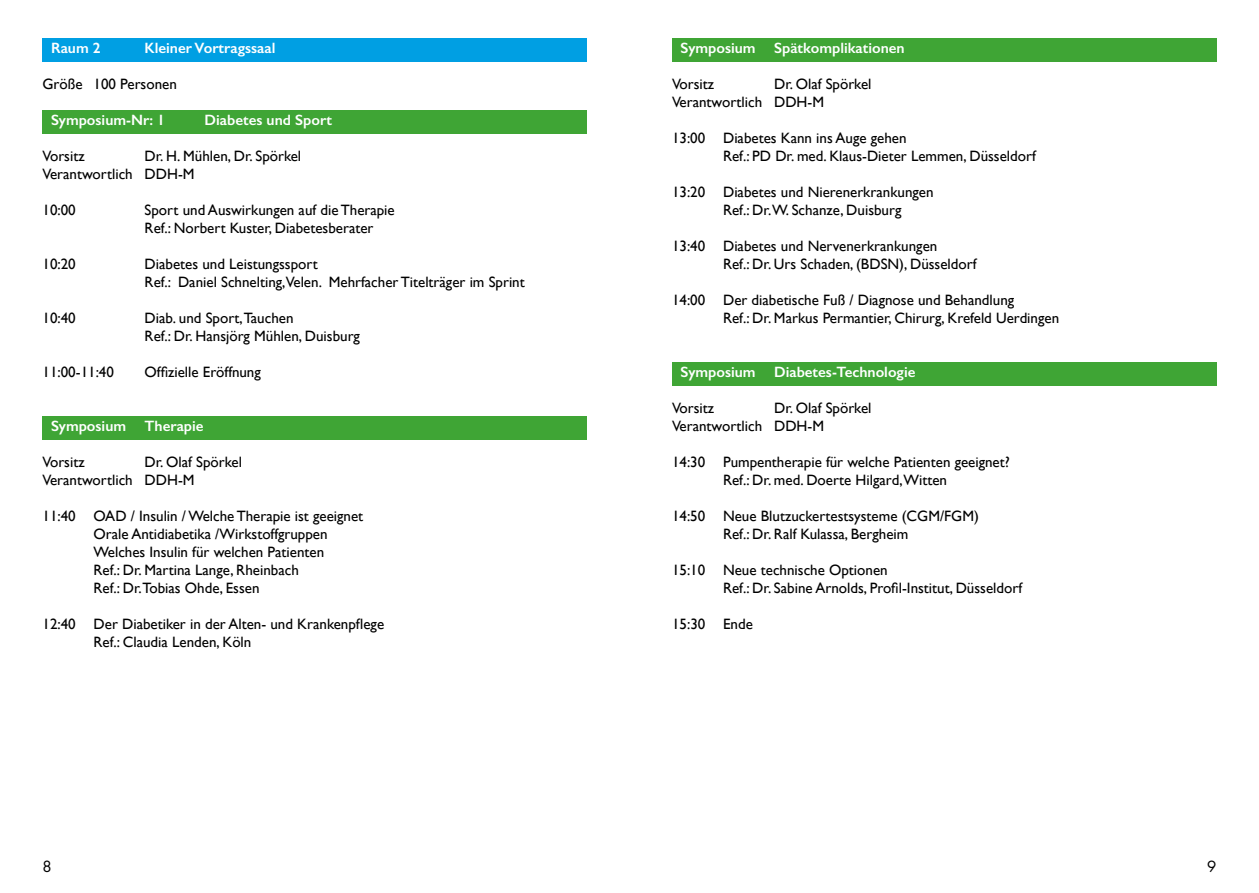
<style>
.page{position:relative;width:1259px;height:893px;background:#fff}
.page>*{position:absolute;margin:0;border:0;box-sizing:border-box;transform-origin:0 0}
.t1{font:15px/18px "Gill Sans";color:#000}
.t2{font:600 15px "Gill Sans";color:#fff}
.t3{font:15px "Futura";color:#000}
</style>
<div class="page">
<div style="left:43px;top:38px;width:544px;height:24px;background:#009fe3"></div>
<div style="left:43px;top:110px;width:544px;height:24px;background:#3fa535"></div>
<div style="left:43px;top:416px;width:544px;height:24px;background:#3fa535"></div>
<div style="left:672px;top:38px;width:544px;height:24px;background:#3fa535"></div>
<div style="left:672px;top:362px;width:544px;height:24px;background:#3fa535"></div>
<p class="t2" style="left:51px;top:39px;width:51px">Raum 2</p>
<p class="t2" style="left:145px;top:39px;width:132px">Kleiner Vortragssaal</p>
<p class="t1" style="left:43px;top:75px;width:136px">Größe 100 Personen</p>
<p class="t2" style="left:51px;top:111px;width:116px">Symposium-Nr: 1</p>
<p class="t2" style="left:205px;top:111px;width:129px">Diabetes und Sport</p>
<p class="t1" style="left:43px;top:147px;width:44px">Vorsitz</p>
<p class="t1" style="left:43px;top:147px;width:260px;text-indent:102px">Dr. H. Mühlen, Dr. Spörkel<br>Verantwortlich DDH-M</p>
<p class="t1" style="left:43px;top:201px;width:35px">10:00</p>
<p class="t1" style="left:145px;top:201px;width:252px">Sport und Auswirkungen auf die Therapie<br>Ref.: Norbert Kuster, Diabetesberater</p>
<p class="t1" style="left:43px;top:255px;width:35px">10:20</p>
<p class="t1" style="left:145px;top:255px;width:382px">Diabetes und Leistungssport<br>Ref.: Daniel Schnelting,Velen. Mehrfacher Titelträger im Sprint</p>
<p class="t1" style="left:43px;top:309px;width:35px">10:40</p>
<p class="t1" style="left:145px;top:309px;width:217px">Diab. und Sport,Tauchen<br>Ref.: Dr. Hansjörg Mühlen, Duisburg</p>
<p class="t1" style="left:43px;top:363px;width:73px">11:00-11:40</p>
<p class="t1" style="left:145px;top:363px;width:118px">Offizielle Eröffnung</p>
<p class="t2" style="left:51px;top:417px;width:154px">Symposium Therapie</p>
<p class="t1" style="left:43px;top:453px;width:44px">Vorsitz</p>
<p class="t1" style="left:43px;top:453px;width:201px;text-indent:102px">Dr. Olaf Spörkel<br>Verantwortlich DDH-M</p>
<p class="t1" style="left:94px;top:507px;width:271px;text-indent:-51px">11:40 OAD / Insulin / Welche Therapie ist geeignet Orale Antidiabetika /Wirkstoffgruppen Welches Insulin für welchen Patienten<br>Ref.: Dr. Martina Lange, Rheinbach<br>Ref.: Dr.Tobias Ohde, Essen</p>
<p class="t1" style="left:94px;top:615px;width:292px;text-indent:-51px">12:40 Der Diabetiker in der Alten- und Krankenpflege<br>Ref.: Claudia Lenden, Köln</p>
<p class="t2" style="left:680px;top:39px;width:226px">Symposium Spätkomplikationen</p>
<p class="t1" style="left:672px;top:75px;width:44px">Vorsitz</p>
<p class="t1" style="left:672px;top:75px;width:201px;text-indent:102px">Dr. Olaf Spörkel<br>Verantwortlich DDH-M</p>
<p class="t1" style="left:723px;top:129px;width:314px;text-indent:-51px">13:00 Diabetes Kann ins Auge gehen<br>Ref.: PD Dr. med. Klaus-Dieter Lemmen, Düsseldorf</p>
<p class="t1" style="left:723px;top:183px;width:212px;text-indent:-51px">13:20 Diabetes und Nierenerkrankungen<br>Ref.: Dr.W. Schanze, Duisburg</p>
<p class="t1" style="left:723px;top:237px;width:255px;text-indent:-51px">13:40 Diabetes und Nervenerkrankungen<br>Ref.: Dr. Urs Schaden, (BDSN), Düsseldorf</p>
<p class="t1" style="left:723px;top:291px;width:338px;text-indent:-51px">14:00 Der diabetische Fuß / Diagnose und Behandlung<br>Ref.: Dr. Markus Permantier, Chirurg, Krefeld Uerdingen</p>
<p class="t2" style="left:680px;top:363px;width:236px">Symposium Diabetes-Technologie</p>
<p class="t1" style="left:672px;top:399px;width:44px">Vorsitz</p>
<p class="t1" style="left:672px;top:399px;width:201px;text-indent:102px">Dr. Olaf Spörkel<br>Verantwortlich DDH-M</p>
<p class="t1" style="left:723px;top:453px;width:288px;text-indent:-51px">14:30 Pumpentherapie für welche Patienten geeignet?<br>Ref.: Dr. med. Doerte Hilgard,Witten</p>
<p class="t1" style="left:723px;top:507px;width:257px;text-indent:-51px">14:50 Neue Blutzuckertestsysteme (CGM/FGM)<br>Ref.: Dr. Ralf Kulassa, Bergheim</p>
<p class="t1" style="left:723px;top:561px;width:300px;text-indent:-51px">15:10 Neue technische Optionen<br>Ref.: Dr. Sabine Arnolds, Profil-Institut, Düsseldorf</p>
<p class="t1" style="left:672px;top:615px;width:82px">15:30 Ende</p>
<p class="t3" style="left:43px;top:856px;width:11px">8</p>
<p class="t3" style="left:1207px;top:856px;width:11px">9</p>
</div>
